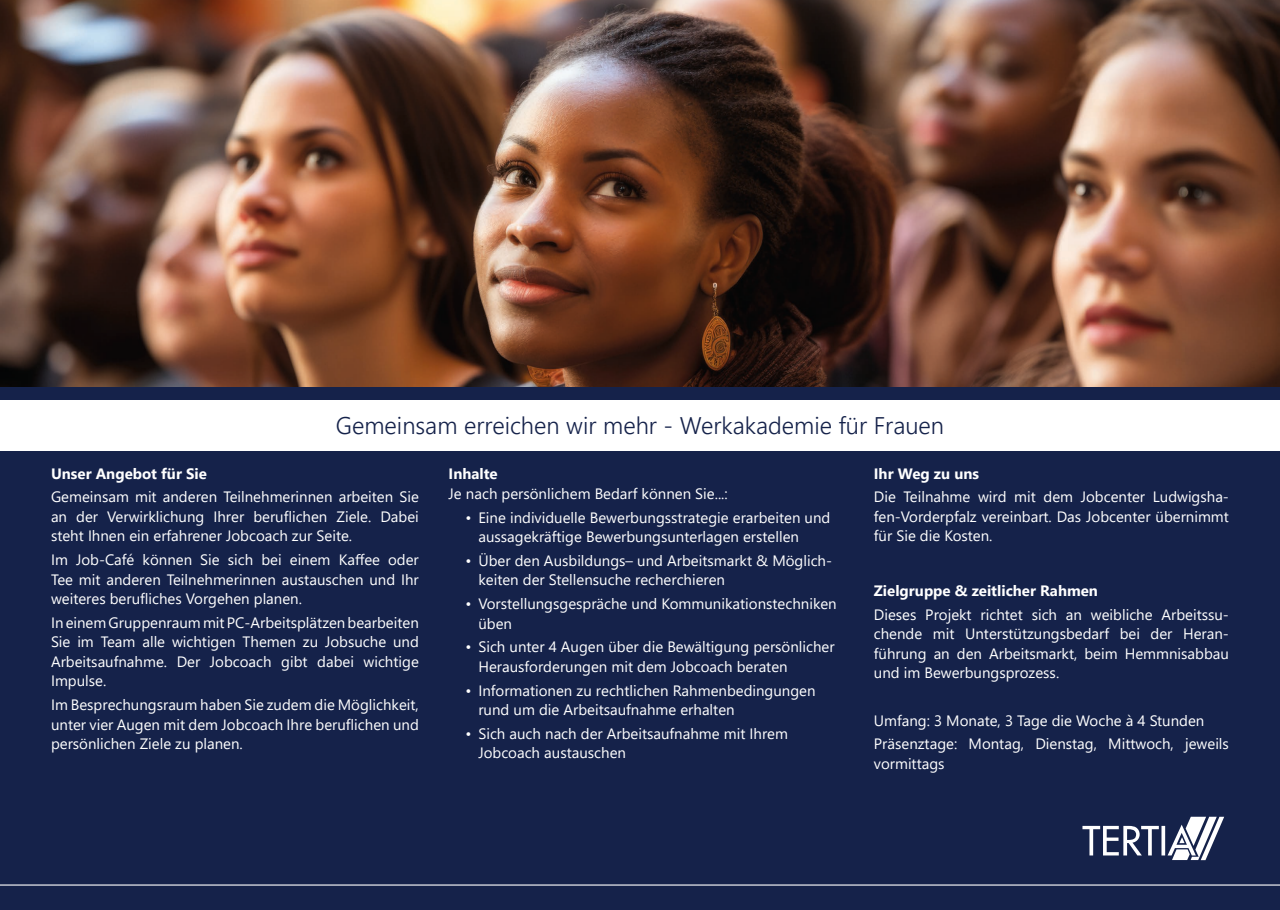
<style>
.page{position:relative;width:1280px;height:910px;background:#fff}
.page>*{position:absolute;margin:0;border:0;box-sizing:border-box;transform-origin:0 0}
.Headline_Blau{font:300 24px "Segoe UI";color:#15224a}
.Fließtext{font:15px/19.5px "Segoe UI";color:#fff}
.Headline_Column{font:700 15px "Segoe UI";color:#fff}
.Text_Zeile_Links{font:15px "Segoe UI";color:#fff}
</style>
<div class="page">
<div style="left:0;top:387px;width:1280px;height:523px;background:#15224a"></div>
<hr style="left:0;top:884px;width:1280px;height:2px;background:#fff">
<svg style="left:1082px;top:817px;width:142px;height:43px"></svg>
<img style="left:0;top:0;width:1279px;height:387px">
<div style="left:0;top:400px;width:1280px;height:51px;background:#fff"></div>
<p class="Headline_Blau" style="left:336px;top:403px;width:610px">Gemeinsam erreichen wir mehr - Werkakademie für Frauen</p>
<p class="Headline_Column" style="left:874px;top:459px;width:107px">Ihr Weg zu uns</p>
<p class="Fließtext" style="left:874px;top:486px;width:357px;text-align:justify">Die Teilnahme wird mit dem Jobcenter Ludwigsha&shy;fen-Vorderpfalz vereinbart. Das Jobcenter übernimmt für Sie die Kosten.</p>
<p class="Headline_Column" style="left:51px;top:459px;width:157px">Unser Angebot für Sie</p>
<p class="Fließtext" style="left:51px;top:486px;width:369px;text-align:justify">Gemeinsam mit anderen Teilnehmerinnen arbeiten Sie an der Verwirklichung Ihrer beruflichen Ziele. Dabei steht Ihnen ein erfahrener Jobcoach zur Seite.</p>
<p class="Fließtext" style="left:51px;top:549px;width:369px;text-align:justify">Im Job-Café können Sie sich bei einem Kaffee oder Tee mit anderen Teilnehmerinnen austauschen und Ihr weiteres berufliches Vorgehen planen.</p>
<p class="Fließtext" style="left:51px;top:611px;width:369px;text-align:justify">In einem Gruppenraum mit PC-Arbeitsplätzen bearbeiten Sie im Team alle wichtigen Themen zu Jobsuche und Arbeitsaufnahme. Der Jobcoach gibt dabei wichtige Impulse.</p>
<p class="Fließtext" style="left:51px;top:694px;width:369px;text-align:justify">Im Besprechungsraum haben Sie zudem die Möglichkeit, unter vier Augen mit dem Jobcoach Ihre beruflichen und persönlichen Ziele zu planen.</p>
<p class="Headline_Column" style="left:449px;top:459px;width:51px">Inhalte</p>
<p class="Text_Zeile_Links" style="left:449px;top:479px;width:281px">Je nach persönlichem Bedarf können Sie...:</p>
<p class="Fließtext" style="left:478px;top:506px;width:354px;text-indent:-13px">• Eine individuelle Bewerbungsstrategie erarbeiten und aussagekräftige Bewerbungsunterlagen erstellen</p>
<p class="Fließtext" style="left:478px;top:549px;width:355px;text-indent:-13px">• Über den Ausbildungs– und Arbeitsmarkt &amp; Möglich&shy;keiten der Stellensuche recherchieren</p>
<p class="Fließtext" style="left:478px;top:593px;width:360px;text-indent:-13px">• Vorstellungsgespräche und Kommunikationstechniken üben</p>
<p class="Fließtext" style="left:478px;top:636px;width:358px;text-indent:-13px">• Sich unter 4 Augen über die Bewältigung persönlicher<br>Herausforderungen mit dem Jobcoach beraten</p>
<p class="Fließtext" style="left:478px;top:679px;width:339px;text-indent:-13px">• Informationen zu rechtlichen Rahmenbedingungen rund um die Arbeitsaufnahme erhalten</p>
<p class="Fließtext" style="left:478px;top:722px;width:311px;text-indent:-13px">• Sich auch nach der Arbeitsaufnahme mit Ihrem<br>Jobcoach austauschen</p>
<p class="Headline_Column" style="left:874px;top:576px;width:226px">Zielgruppe &amp; zeitlicher Rahmen</p>
<p class="Fließtext" style="left:874px;top:603px;width:357px;text-align:justify">Dieses Projekt richtet sich an weibliche Arbeitssu&shy;chende mit Unterstützungsbedarf bei der Heran&shy;führung an den Arbeitsmarkt, beim Hemmnisabbau und im Bewerbungsprozess.</p>
<p class="Fließtext" style="left:874px;top:709px;width:332px">Umfang: 3 Monate, 3 Tage die Woche à 4 Stunden</p>
<p class="Fließtext" style="left:874px;top:733px;width:357px">Präsenztage: Montag, Dienstag, Mittwoch, jeweils vormittags</p>
</div>
